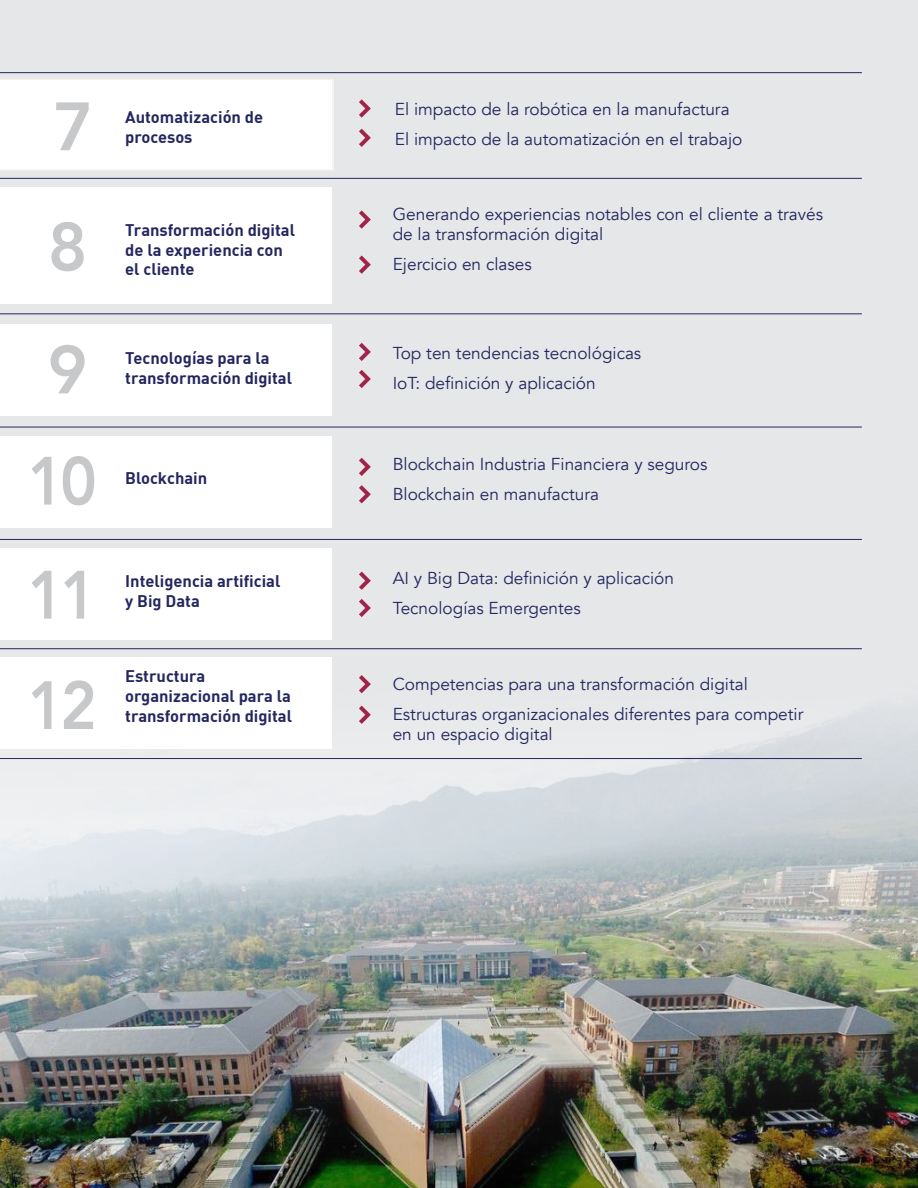
<style>
.page{position:relative;width:918px;height:1188px;background:#e6e7e9}
.page>*{position:absolute;margin:0;border:0;box-sizing:border-box;transform-origin:0 0}
.t1{font:800 67.5px "Avenir";color:#c7c8ca;scale:.91 1}
.t2{font:800 67.5px "Avenir";color:#c7c8ca}
.t3{font:17.25px/20.4px "Avenir";color:#23275e}
.t4{font:700 16.5px/19.8px "DIN";color:#23275e}
</style>
<div class="page">
<img style="left:0;top:693px;width:918px;height:495px">
<div style="left:0;top:188px;width:332px;height:116px;background:#fff"></div>
<svg style="left:359px;top:210px;width:12px;height:19px"></svg>
<hr style="left:0;top:313px;width:862px;height:1px;background:#24255f">
<div style="left:0;top:324px;width:332px;height:92px;background:#fff"></div>
<svg style="left:359px;top:343px;width:12px;height:18px"></svg>
<svg style="left:359px;top:370px;width:12px;height:18px"></svg>
<hr style="left:0;top:427px;width:862px;height:1px;background:#24255f">
<div style="left:0;top:436px;width:332px;height:92px;background:#fff"></div>
<hr style="left:0;top:539px;width:862px;height:1px;background:#24255f">
<div style="left:0;top:548px;width:332px;height:92px;background:#fff"></div>
<svg style="left:359px;top:572px;width:12px;height:18px"></svg>
<svg style="left:359px;top:599px;width:12px;height:18px"></svg>
<hr style="left:0;top:648px;width:862px;height:1px;background:#24255f">
<div style="left:0;top:657px;width:332px;height:92px;background:#fff"></div>
<svg style="left:359px;top:675px;width:12px;height:18px"></svg>
<svg style="left:359px;top:706px;width:12px;height:18px"></svg>
<hr style="left:0;top:758px;width:862px;height:1px;background:#24255f">
<svg style="left:359px;top:458px;width:12px;height:18px"></svg>
<svg style="left:359px;top:485px;width:12px;height:18px"></svg>
<svg style="left:359px;top:255px;width:12px;height:19px"></svg>
<div style="left:0;top:79px;width:334px;height:92px;background:#fff"></div>
<svg style="left:359px;top:99px;width:12px;height:19px"></svg>
<svg style="left:359px;top:129px;width:12px;height:18px"></svg>
<hr style="left:0;top:72px;width:862px;height:1px;background:#24255f">
<hr style="left:0;top:178px;width:862px;height:1px;background:#24255f">
<h1 class="t2" style="left:53px;top:74px;width:41px">7</h1>
<h1 class="t2" style="left:48px;top:195px;width:41px">8</h1>
<h1 class="t2" style="left:48px;top:317px;width:41px">9</h1>
<h1 class="t1" style="left:28px;top:429px;width:77px">10</h1>
<h1 class="t1" style="left:28px;top:543px;width:77px">11</h1>
<p class="t4" style="left:125px;top:107px;width:140px">Automatización de procesos</p>
<p class="t4" style="left:125px;top:219px;width:171px">Transformación digital de la experiencia con el cliente</p>
<p class="t4" style="left:125px;top:347px;width:168px">Tecnologías para la transformación digital</p>
<p class="t4" style="left:125px;top:467px;width:83px">Blockchain</p>
<p class="t4" style="left:125px;top:570px;width:157px">Inteligencia artificial y Big Data</p>
<p class="t3" style="left:395px;top:99px;width:336px">El impacto de la robótica en la manufactura</p>
<p class="t3" style="left:395px;top:129px;width:349px">El impacto de la automatización en el trabajo</p>
<p class="t3" style="left:393px;top:204px;width:432px">Generando experiencias notables con el cliente a través de la transformación digital</p>
<p class="t3" style="left:393px;top:254px;width:140px">Ejercicio en clases</p>
<p class="t3" style="left:393px;top:343px;width:250px">Top ten tendencias tecnológicas</p>
<p class="t3" style="left:393px;top:373px;width:205px">IoT: definición y aplicación</p>
<p class="t3" style="left:393px;top:454px;width:316px">Blockchain Industria Financiera y seguros</p>
<p class="t3" style="left:393px;top:484px;width:208px">Blockchain en manufactura</p>
<p class="t3" style="left:393px;top:568px;width:283px">AI y Big Data: definición y aplicación</p>
<p class="t3" style="left:393px;top:598px;width:190px">Tecnologías Emergentes</p>
<h1 class="t1" style="left:28px;top:653px;width:77px">12</h1>
<p class="t4" style="left:125px;top:665px;width:168px">Estructura organizacional para la transformación digital</p>
<p class="t3" style="left:393px;top:669px;width:412px;line-height:30px">Competencias para una transformación digital<br>Estructuras organizacionales diferentes para competir</p>
<p class="t3" style="left:393px;top:724px;width:162px">en un espacio digital</p>
</div>
